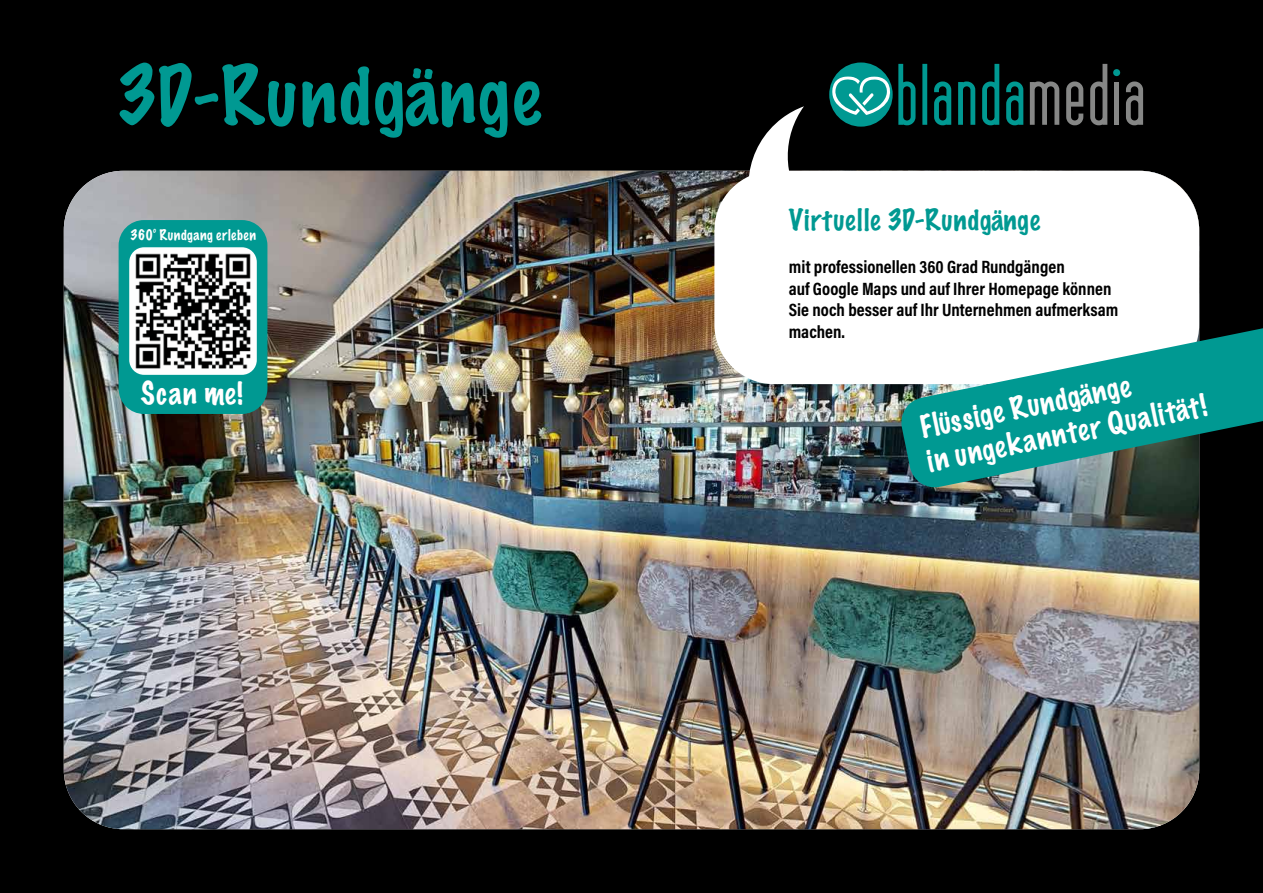
<style>
.page{position:relative;width:1263px;height:893px;background:#000}
.page>*{position:absolute;margin:0;border:0;box-sizing:border-box;transform-origin:0 0}
.t1{font:100 75px "Marker Felt";letter-spacing:.03em;color:#009992}
.t2{font:100 28.65px/33.9px "Marker Felt";letter-spacing:.04em;color:#fff}
.t3{font:100 27px "Marker Felt";letter-spacing:.03em;color:#009992}
.t4{font:18px/21.6px "Acumin Variable Concept";color:#000}
.t5{font:100 13.5px "Marker Felt";letter-spacing:.04em;color:#fff}
</style>
<div class="page">
<img style="left:64px;top:171px;width:1135px;height:658px">
<div style="left:714px;top:171px;width:485px;height:213px;background:#fff;border-radius:60px"></div>
<svg style="left:1030px;top:81px;width:29px;height:44px"></svg>
<svg style="left:1066px;top:81px;width:17px;height:44px"></svg>
<svg style="left:1090px;top:64px;width:17px;height:61px"></svg>
<svg style="left:1113px;top:69px;width:7px;height:7px"></svg>
<div style="left:1114px;top:82px;width:5px;height:43px;background:#868786"></div>
<svg style="left:1126px;top:81px;width:17px;height:44px"></svg>
<svg style="left:737px;top:64px;width:286px;height:120px"></svg>
<svg style="left:899px;top:307px;width:364px;height:183px;fill:#009992"></svg>
<div style="left:119px;top:220px;width:148px;height:194px;background:#009992;border-radius:25px"></div>
<img style="left:129px;top:247px;width:128px;height:128px">
<h1 class="t1" style="left:115px;top:36px;width:427px">3D-Rundgänge</h1>
<p class="t5" style="left:130px;top:225px;width:127px">360° Rundgang erleben</p>
<h2 class="t2" style="left:141px;top:376px;width:103px">Scan me!</h2>
<h3 class="t3" style="left:789px;top:198px;width:253px">Virtuelle 3D-Rundgänge</h3>
<p class="t4" style="left:789px;top:255px;width:331px">mit professionellen 360 Grad Rundgängen<br>auf Google Maps und auf Ihrer Homepage können Sie noch besser auf Ihr Unternehmen aufmerksam machen.</p>
<h2 class="t2" style="left:917px;top:409px;width:286px;rotate:-11deg">Flüssige Rundgänge<br>in ungekannter Qualität!</h2>
</div>
